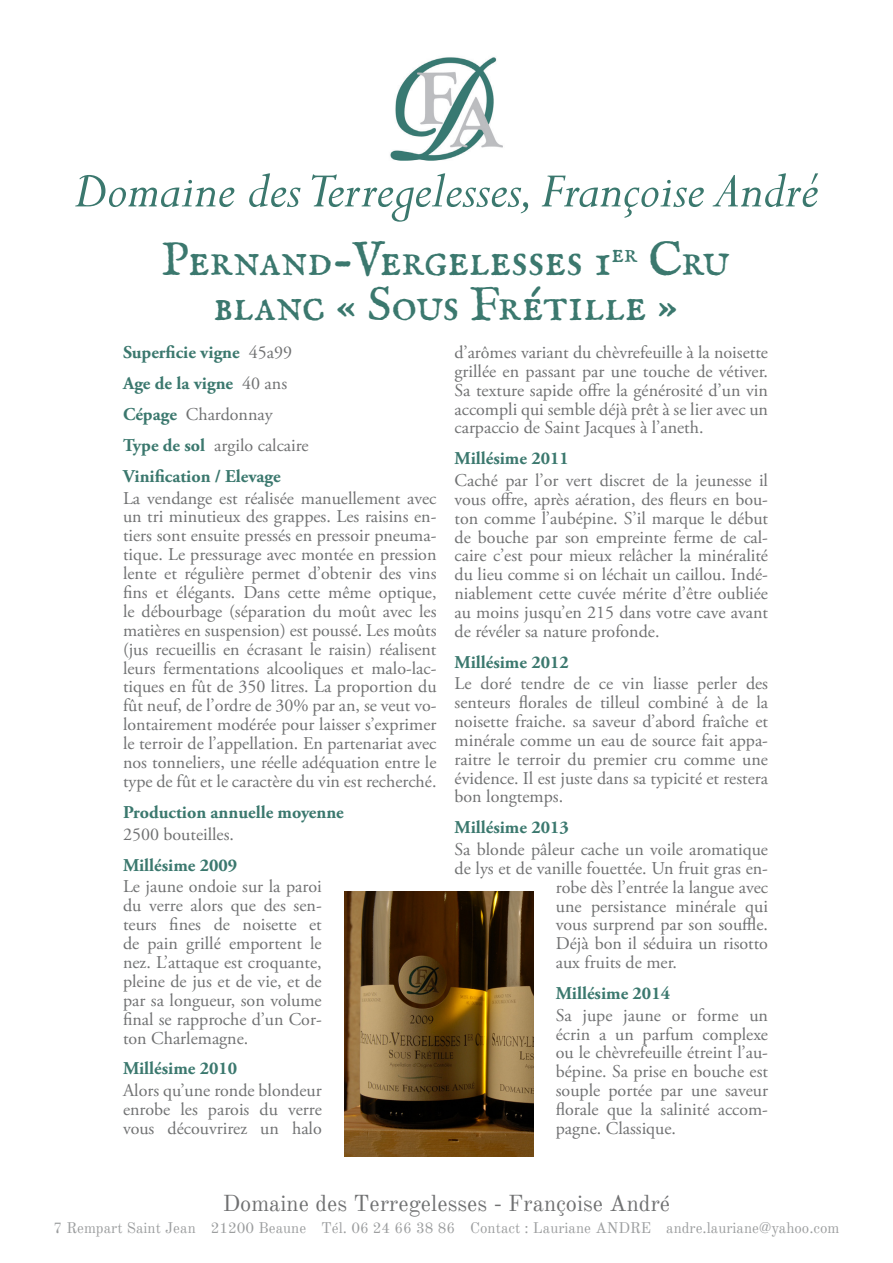
<style>
.page{position:relative;width:893px;height:1263px;background:#fff}
.page>*{position:absolute;margin:0;border:0;box-sizing:border-box;transform-origin:0 0}
.t1{font:italic 55.5px "Perpetua";color:#3b786e}
.t2{font:40.5px/45px "IM FELL English Roman SC";letter-spacing:-.005em;color:#3b786e;text-align:center}
.t3{font:22.5px "Old Standard TT";color:#707172}
.t4{font:18px/18.9px "Adobe Garamond Pro";color:#707172;text-align:justify}
.t5{font:700 18px "Adobe Garamond Pro";color:#3b786e}
.t6{font:15px "Old Standard TT";color:#9c9e9f}
.s1{font-weight:400;color:#707172}
.s2{font-weight:700;color:#3b786e}
</style>
<div class="page">
<img style="left:390px;top:57px;width:113px;height:104px">
<img style="left:344px;top:891px;width:189px;height:265px">
<h1 class="t1" style="left:75px;top:156px;width:745px">Domaine des Terregelesses, Françoise André</h1>
<p class="t2" style="left:162px;top:238px;width:569px">Pernand-Vergelesses 1<sup>er</sup> Cru blanc « Sous Frétille »</p>
<p class="t5" style="left:123px;top:342px;width:171px">Superficie vigne <span class="s1">45a99</span></p>
<p class="t5" style="left:123px;top:373px;width:166px">Age de la vigne <span class="s1">40 ans</span></p>
<p class="t4" style="left:123px;top:405px;width:151px"><span class="s2">Cépage</span> Chardonnay</p>
<p class="t4" style="left:123px;top:436px;width:187px"><span class="s2">Type de sol</span> argilo calcaire</p>
<p class="t5" style="left:123px;top:465px;width:159px">Vinification / Elevage</p>
<p class="t4" style="left:123px;top:489px;width:315px">La vendange est réalisée manuellement avec un tri minutieux des grappes. Les raisins en&shy;tiers sont ensuite pressés en pressoir pneuma&shy;tique. Le pressurage avec montée en pression lente et régulière permet d’obtenir des vins fins et élégants. Dans cette même optique, le débourbage (séparation du moût avec les matières en suspension) est poussé. Les moûts (jus recueillis en écrasant le raisin) réalisent leurs fermentations alcooliques et malo-lac&shy;tiques en fût de 350 litres. La proportion du fût neuf, de l’ordre de 30% par an, se veut vo&shy;lontairement modérée pour laisser s’exprimer le terroir de l’appellation. En partenariat avec nos tonneliers, une réelle adéquation entre le type de fût et le caractère du vin est recherché.</p>
<p class="t5" style="left:123px;top:802px;width:222px">Production annuelle moyenne</p>
<p class="t4" style="left:123px;top:825px;width:113px">2500 bouteilles.</p>
<p class="t5" style="left:123px;top:854px;width:116px">Millésime 2009</p>
<p class="t4" style="left:123px;top:878px;width:200px">Le jaune ondoie sur la paroi du verre alors que des sen&shy;teurs fines de noisette et de pain grillé emportent le nez. L’attaque est croquante, pleine de jus et de vie, et de par sa longueur, son volume final se rapproche d’un Cor&shy;ton Charlemagne.</p>
<p class="t5" style="left:123px;top:1058px;width:116px">Millésime 2010</p>
<p class="t4" style="left:123px;top:1082px;width:200px">Alors qu’une ronde blondeur enrobe les parois du verre vous découvrirez un halo</p>
<p class="t4" style="left:454px;top:344px;width:315px">d’arômes variant du chèvrefeuille à la noisette grillée en passant par une touche de vétiver.<br>Sa texture sapide offre la générosité d’un vin accompli qui semble déjà prêt à se lier avec un carpaccio de Saint Jacques à l’aneth.</p>
<p class="t5" style="left:454px;top:448px;width:116px">Millésime 2011</p>
<p class="t4" style="left:454px;top:472px;width:315px">Caché par l’or vert discret de la jeunesse il vous offre, après aération, des fleurs en bou&shy;ton comme l’aubépine. S’il marque le début de bouche par son empreinte ferme de cal&shy;caire c’est pour mieux relâcher la minéralité du lieu comme si on léchait un caillou. Indé&shy;niablement cette cuvée mérite d’être oubliée au moins jusqu’en 215 dans votre cave avant de révéler sa nature profonde.</p>
<p class="t5" style="left:454px;top:651px;width:116px">Millésime 2012</p>
<p class="t4" style="left:454px;top:675px;width:315px">Le doré tendre de ce vin liasse perler des senteurs florales de tilleul combiné à de la noisette fraiche. sa saveur d’abord fraîche et minérale comme un eau de source fait appa&shy;raitre le terroir du premier cru comme une évidence. Il est juste dans sa typicité et restera bon longtemps.</p>
<p class="t5" style="left:454px;top:817px;width:116px">Millésime 2013</p>
<p class="t4" style="left:454px;top:840px;width:315px">Sa blonde pâleur cache un voile aromatique</p>
<p class="t4" style="left:454px;top:859px;width:315px">de lys et de vanille fouettée. Un fruit gras en-</p>
<p class="t4" style="left:556px;top:878px;width:214px">robe dès l’entrée la langue avec</p>
<p class="t4" style="left:556px;top:897px;width:214px">une persistance minérale qui</p>
<p class="t4" style="left:556px;top:916px;width:214px">vous surprend par son souffle.</p>
<p class="t4" style="left:556px;top:935px;width:214px">Déjà bon il séduira un risotto</p>
<p class="t4" style="left:556px;top:953px;width:123px">aux fruits de mer.</p>
<p class="t5" style="left:556px;top:983px;width:116px">Millésime 2014</p>
<p class="t4" style="left:556px;top:1006px;width:214px">Sa jupe jaune or forme un écrin a un parfum complexe ou le chèvrefeuille étreint l’au&shy;bépine. Sa prise en bouche est souple portée par une saveur florale que la salinité accom&shy;pagne. Classique.</p>
<p class="t3" style="left:223px;top:1189px;width:449px">Domaine des Terregelesses - Françoise André</p>
<p class="t6" style="left:53px;top:1219px;width:787px">7 Rempart Saint Jean 21200 Beaune Tél. 06 24 66 38 86 Contact : Lauriane ANDRE andre.lauriane@yahoo.com</p>
</div>
